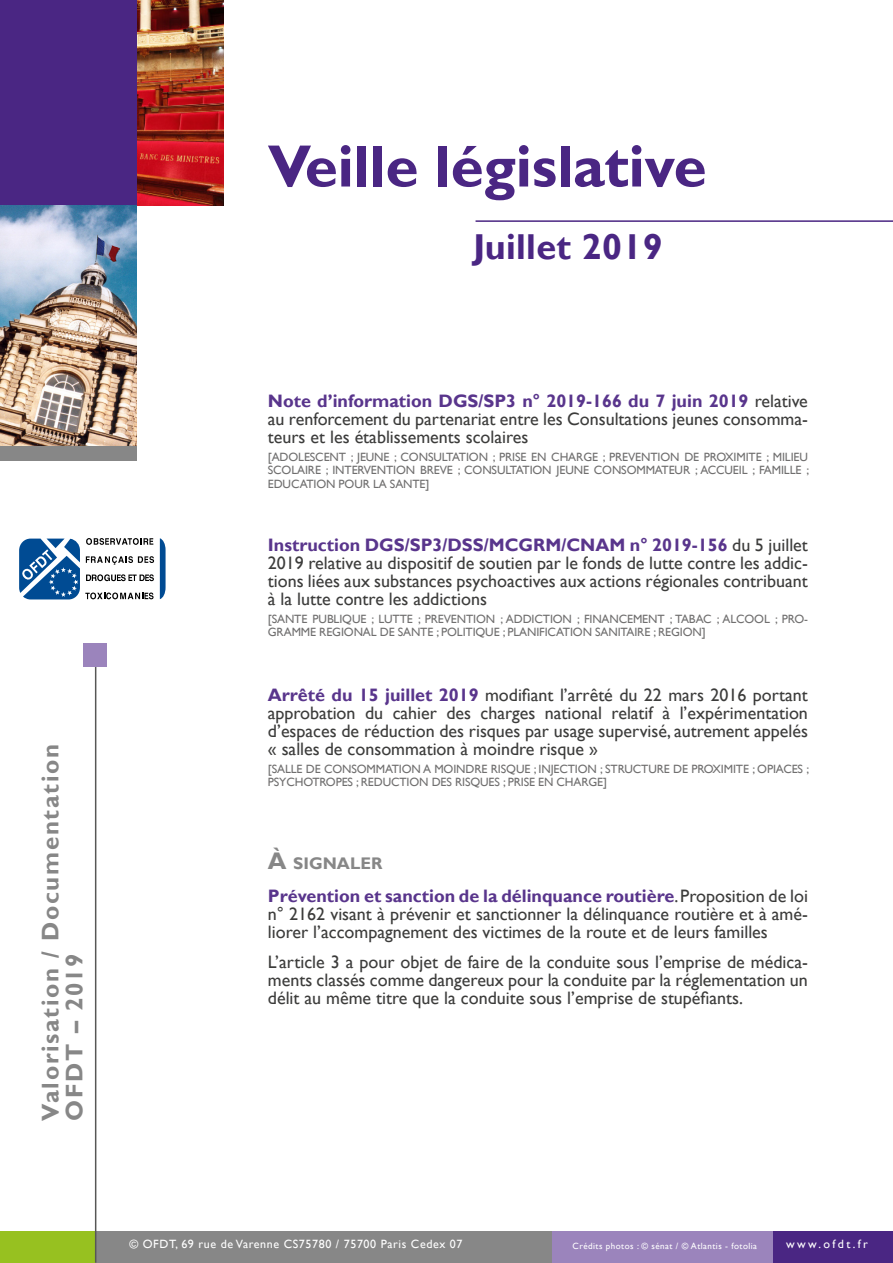
<style>
.page{position:relative;width:893px;height:1263px;background:#fff}
.page>*{position:absolute;margin:0;border:0;box-sizing:border-box;transform-origin:0 0}
.t1{font:700 60px "Gill Sans";letter-spacing:-.005em;color:#4a2683}
.t2{font:700 36px "Gill Sans";letter-spacing:.01em;color:#4a2683}
.t3{font:700 24px/24px "Gill Sans";letter-spacing:.07em;color:#878787}
.t4{font:18px/18px "Gill Sans";color:#3c3c3b;text-align:justify}
.t5{font:700 16.8px "Gill Sans";color:#878787}
.t6{font:12px/13.5px "Gill Sans";letter-spacing:-.01em;color:#706f6f}
.t7{font:12px "Gill Sans";letter-spacing:.05em;color:#fff}
.t8{font:12px "Gill Sans";letter-spacing:.2em;color:#fff}
.t9{font:9px "Gill Sans";letter-spacing:.05em;color:#fff}
.s1{font-weight:700;color:#59358c}
.s2{font-size:24px}
</style>
<div class="page">
<img style="left:136px;top:0;width:87px;height:205px">
<div style="left:0;top:0;width:136px;height:206px;background:#4a2683"></div>
<div style="left:85px;top:1231px;width:471px;height:32px;background:#878787"></div>
<div style="left:771px;top:1231px;width:122px;height:32px;background:#4a2683"></div>
<div style="left:0;top:205px;width:136px;height:255px;background:#878787"></div>
<hr style="left:476px;top:220px;width:417px;height:2px;background:#4a2683">
<div style="left:0;top:1231px;width:96px;height:32px;background:#97c120"></div>
<svg style="left:160px;top:538px;width:6px;height:61px"></svg>
<svg style="left:19px;top:538px;width:135px;height:61px"></svg>
<hr style="left:95px;top:648px;width:1px;height:615px;background:#575756">
<div style="left:553px;top:1231px;width:220px;height:32px;background:#9b84bc"></div>
<div style="left:83px;top:643px;width:24px;height:24px;background:#9b84bc"></div>
<img style="left:0;top:205px;width:136px;height:240px">
<h1 class="t1" style="left:268px;top:130px;width:440px">Veille législative</h1>
<h2 class="t2" style="left:473px;top:225px;width:191px">Juillet 2019</h2>
<h3 class="t3" style="left:39px;top:1120px;width:378px;rotate:-90deg">Valorisation / Documentation<br>OFDT – 2019</h3>
<p class="t4" style="left:268px;top:392px;width:542px"><span class="s1">Note d’information DGS/SP3 n° 2019-166 du 7 juin 2019</span> relative au renforcement du partenariat entre les Consultations jeunes consomma&shy;teurs et les établissements scolaires</p>
<p class="t6" style="left:268px;top:450px;width:543px;text-align:justify">[ADOLESCENT ; JEUNE ; CONSULTATION ; PRISE EN CHARGE ; PREVENTION DE PROXIMITE ; MILIEU SCOLAIRE ; INTERVENTION BREVE ; CONSULTATION JEUNE CONSOMMATEUR ; ACCUEIL ; FAMILLE ; EDUCATION POUR LA SANTE]</p>
<p class="t4" style="left:268px;top:536px;width:542px"><span class="s1">Instruction DGS/SP3/DSS/MCGRM/CNAM n° 2019-156</span> du 5 juillet 2019 relative au dispositif de soutien par le fonds de lutte contre les addic&shy;tions liées aux substances psychoactives aux actions régionales contribuant à la lutte contre les addictions</p>
<p class="t6" style="left:268px;top:612px;width:542px">[SANTE PUBLIQUE ; LUTTE ; PREVENTION ; ADDICTION ; FINANCEMENT ; TABAC ; ALCOOL ; PRO-<br>GRAMME REGIONAL DE SANTE ; POLITIQUE ; PLANIFICATION SANITAIRE ; REGION]</p>
<p class="t4" style="left:268px;top:686px;width:542px"><span class="s1">Arrêté du 15 juillet 2019</span> modifiant l’arrêté du 22 mars 2016 portant approbation du cahier des charges national relatif à l’expérimentation d’espaces de réduction des risques par usage supervisé, autrement appelés « salles de consommation à moindre risque »</p>
<p class="t6" style="left:268px;top:762px;width:543px">[SALLE DE CONSOMMATION A MOINDRE RISQUE ; INJECTION ; STRUCTURE DE PROXIMITE ; OPIACES ;<br>PSYCHOTROPES ; REDUCTION DES RISQUES ; PRISE EN CHARGE]</p>
<p class="t5" style="left:268px;top:853px;width:116px"><span class="s2">À</span> SIGNALER</p>
<p class="t4" style="left:268px;top:887px;width:542px"><span class="s1">Prévention et sanction de la délinquance routière</span>. Proposition de loi n° 2162 visant à prévenir et sanctionner la délinquance routière et à amé&shy;liorer l’accompagnement des victimes de la route et de leurs familles</p>
<p class="t4" style="left:268px;top:954px;width:542px">L’article 3 a pour objet de faire de la conduite sous l’emprise de médica&shy;ments classés comme dangereux pour la conduite par la réglementation un délit au même titre que la conduite sous l’emprise de stupéfiants.</p>
<p class="t7" style="left:129px;top:1237px;width:335px">© OFDT, 69 rue de Varenne CS75780 / 75700 Paris Cedex 07</p>
<p class="t9" style="left:573px;top:1240px;width:186px">Crédits photos : © sénat / © Atlantis - fotolia</p>
<p class="t8" style="left:786px;top:1237px;width:83px">www.ofdt.fr</p>
</div>
